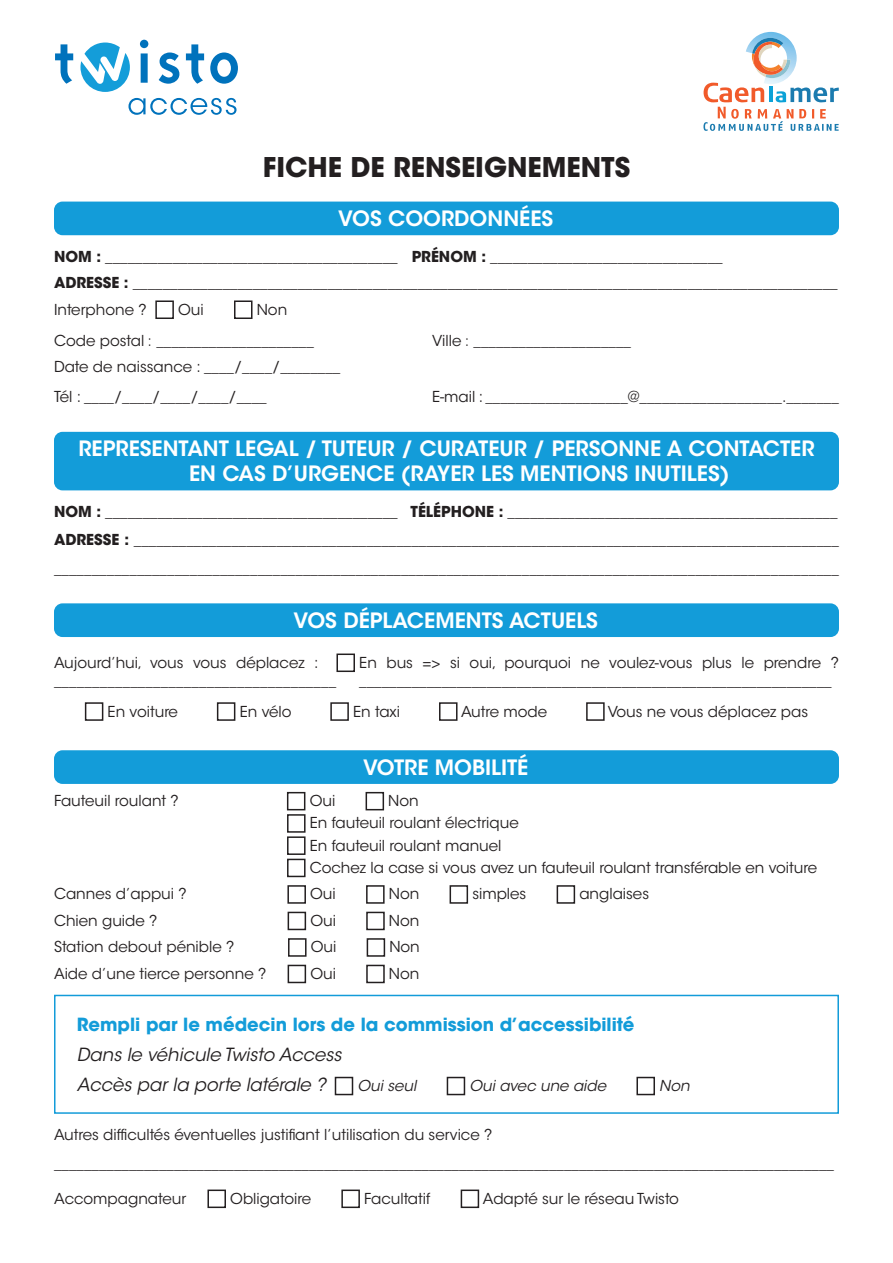
<style>
.page{position:relative;width:893px;height:1263px;background:#fff}
.page>*{position:absolute;margin:0;border:0;box-sizing:border-box;transform-origin:0 0}
.t1{font:700 27px "ITC Avant Garde Std";color:#231f20}
.t2{font:600 21px/25.2px "ITC Avant Garde Std";color:#fff}
.t3{font:700 18px "ITC Avant Garde Std";color:#139cd9}
.t4{font:italic 18px "ITC Avant Garde Std";color:#231f20}
.t5{font:15px/28.5px "ITC Avant Garde Std";color:#231f20}
.t6{font:700 15px "ITC Avant Garde Std";color:#231f20}
.t7{font:italic 15px "ITC Avant Garde Std";color:#231f20}
.s1{font-weight:400}
.s2{font-weight:400;font-stretch:condensed}
.s3{font-weight:700}
</style>
<div class="page">
<svg style="left:55px;top:40px;width:183px;height:75px"></svg>
<svg style="left:703px;top:32px;width:136px;height:99px"></svg>
<div style="left:54px;top:202px;width:785px;height:33px;background:#139cd9;border-radius:9px"></div>
<div style="left:155px;top:300px;width:19px;height:19px;border:2px solid #231f20"></div>
<div style="left:234px;top:300px;width:18px;height:19px;border:2px solid #231f20"></div>
<div style="left:54px;top:432px;width:785px;height:58px;background:#139cd9;border-radius:9px"></div>
<div style="left:54px;top:603px;width:785px;height:34px;background:#139cd9;border-radius:9px"></div>
<div style="left:336px;top:653px;width:19px;height:19px;border:2px solid #231f20"></div>
<div style="left:85px;top:702px;width:18px;height:19px;border:2px solid #231f20"></div>
<div style="left:217px;top:702px;width:18px;height:19px;border:2px solid #231f20"></div>
<div style="left:330px;top:702px;width:19px;height:19px;border:2px solid #231f20"></div>
<div style="left:439px;top:702px;width:18px;height:19px;border:2px solid #231f20"></div>
<div style="left:586px;top:702px;width:19px;height:19px;border:2px solid #231f20"></div>
<div style="left:54px;top:750px;width:785px;height:34px;background:#139cd9;border-radius:9px"></div>
<div style="left:287px;top:792px;width:18px;height:18px;border:2px solid #231f20"></div>
<div style="left:366px;top:792px;width:18px;height:18px;border:2px solid #231f20"></div>
<div style="left:287px;top:814px;width:19px;height:19px;border:2px solid #231f20"></div>
<div style="left:287px;top:836px;width:19px;height:19px;border:2px solid #231f20"></div>
<div style="left:287px;top:859px;width:19px;height:18px;border:2px solid #231f20"></div>
<div style="left:287px;top:885px;width:19px;height:19px;border:2px solid #231f20"></div>
<div style="left:366px;top:885px;width:19px;height:19px;border:2px solid #231f20"></div>
<div style="left:450px;top:885px;width:18px;height:19px;border:2px solid #231f20"></div>
<div style="left:557px;top:885px;width:18px;height:19px;border:2px solid #231f20"></div>
<div style="left:288px;top:912px;width:18px;height:18px;border:2px solid #231f20"></div>
<div style="left:366px;top:912px;width:19px;height:18px;border:2px solid #231f20"></div>
<div style="left:288px;top:938px;width:19px;height:19px;border:2px solid #231f20"></div>
<div style="left:367px;top:938px;width:18px;height:19px;border:2px solid #231f20"></div>
<div style="left:288px;top:965px;width:18px;height:18px;border:2px solid #231f20"></div>
<div style="left:366px;top:965px;width:19px;height:18px;border:2px solid #231f20"></div>
<div style="left:335px;top:1077px;width:18px;height:18px;border:2px solid #231f20"></div>
<div style="left:447px;top:1077px;width:18px;height:18px;border:2px solid #231f20"></div>
<div style="left:636px;top:1077px;width:19px;height:18px;border:2px solid #231f20"></div>
<div style="left:54px;top:995px;width:785px;height:119px;border:2px solid #139cd9"></div>
<div style="left:207px;top:1189px;width:19px;height:19px;border:2px solid #231f20"></div>
<div style="left:341px;top:1189px;width:19px;height:19px;border:2px solid #231f20"></div>
<div style="left:461px;top:1189px;width:18px;height:19px;border:2px solid #231f20"></div>
<p class="t1" style="left:263px;top:149px;width:369px">FICHE DE RENSEIGNEMENTS</p>
<p class="t2" style="left:338px;top:206px;width:217px">VOS COORDONNÉES</p>
<p class="t6" style="left:54px;top:246px;width:670px">NOM : _______________________________________ PRÉNOM : _______________________________</p>
<p class="t6" style="left:54px;top:273px;width:785px">ADRESSE : ______________________________________________________________________________________________</p>
<p class="t5" style="left:54px;top:295px;width:94px">Interphone ?</p>
<p class="t5" style="left:178px;top:295px;width:27px">Oui</p>
<p class="t5" style="left:257px;top:295px;width:32px">Non</p>
<p class="t6" style="left:54px;top:330px;width:261px"><span class="s1">Code postal</span> <span class="s2">:</span> _____________________</p>
<p class="t6" style="left:432px;top:330px;width:201px"><span class="s1">Ville</span> <span class="s2">:</span> _____________________</p>
<p class="t5" style="left:54px;top:353px;width:288px">Date de naissance : ____/____/________</p>
<p class="t5" style="left:54px;top:383px;width:214px">Tél : ____/____/____/____/____</p>
<p class="t5" style="left:432px;top:383px;width:408px">E-mail : ___________________@___________________._______</p>
<p class="t2" style="left:189px;top:436px;width:627px;text-indent:-111px">REPRESENTANT LEGAL / TUTEUR / CURATEUR / PERSONNE A CONTACTER<br>EN CAS D’URGENCE (RAYER LES MENTIONS INUTILES)</p>
<p class="t6" style="left:54px;top:502px;width:785px">NOM : _______________________________________ TÉLÉPHONE : ____________________________________________</p>
<p class="t5" style="left:54px;top:526px;width:786px"><span class="s3">ADRESSE : ______________________________________________________________________________________________ </span>________________________________________________________________________________________________________</p>
<p class="t2" style="left:294px;top:608px;width:306px">VOS DÉPLACEMENTS ACTUELS</p>
<p class="t5" style="left:54px;top:648px;width:266px">Aujourd’hui, vous vous déplacez :</p>
<p class="t5" style="left:359px;top:648px;width:481px">En bus =&gt; si oui, pourquoi ne voulez-vous plus le prendre ?</p>
<p class="t5" style="left:54px;top:666px;width:284px">_____________________________________</p>
<p class="t5" style="left:359px;top:666px;width:474px">_______________________________________________________________</p>
<p class="t5" style="left:108px;top:697px;width:72px">En voiture</p>
<p class="t5" style="left:240px;top:697px;width:53px">En vélo</p>
<p class="t5" style="left:353px;top:697px;width:49px">En taxi</p>
<p class="t5" style="left:461px;top:697px;width:88px">Autre mode</p>
<p class="t5" style="left:608px;top:697px;width:202px">Vous ne vous déplacez pas</p>
<p class="t2" style="left:363px;top:754px;width:167px">VOTRE MOBILITÉ</p>
<p class="t5" style="left:54px;top:787px;width:126px">Fauteuil roulant ?</p>
<p class="t5" style="left:310px;top:787px;width:27px">Oui</p>
<p class="t5" style="left:388px;top:787px;width:32px">Non</p>
<p class="t5" style="left:310px;top:809px;width:210px">En fauteuil roulant électrique</p>
<p class="t5" style="left:310px;top:831px;width:193px">En fauteuil roulant manuel</p>
<p class="t5" style="left:310px;top:853px;width:509px">Cochez la case si vous avez un fauteuil roulant transférable en voiture</p>
<p class="t5" style="left:54px;top:880px;width:134px">Cannes d’appui ?</p>
<p class="t5" style="left:310px;top:880px;width:27px">Oui</p>
<p class="t5" style="left:389px;top:880px;width:32px">Non</p>
<p class="t5" style="left:472px;top:880px;width:56px">simples</p>
<p class="t5" style="left:579px;top:880px;width:71px">anglaises</p>
<p class="t5" style="left:54px;top:906px;width:105px">Chien guide ?</p>
<p class="t5" style="left:310px;top:906px;width:27px">Oui</p>
<p class="t5" style="left:389px;top:906px;width:32px">Non</p>
<p class="t5" style="left:54px;top:933px;width:182px">Station debout pénible ?</p>
<p class="t5" style="left:311px;top:933px;width:27px">Oui</p>
<p class="t5" style="left:389px;top:933px;width:32px">Non</p>
<p class="t5" style="left:54px;top:959px;width:214px">Aide d’une tierce personne ?</p>
<p class="t5" style="left:310px;top:959px;width:27px">Oui</p>
<p class="t5" style="left:389px;top:959px;width:32px">Non</p>
<p class="t3" style="left:77px;top:1012px;width:559px">Rempli par le médecin lors de la commission d’accessibilité</p>
<p class="t4" style="left:77px;top:1043px;width:266px">Dans le véhicule Twisto Access</p>
<p class="t4" style="left:77px;top:1073px;width:251px">Accès par la porte latérale ?</p>
<p class="t7" style="left:357px;top:1076px;width:60px">Oui seul</p>
<p class="t7" style="left:469px;top:1076px;width:138px">Oui avec une aide</p>
<p class="t7" style="left:659px;top:1076px;width:32px">Non</p>
<p class="t5" style="left:54px;top:1121px;width:440px">Autres difficultés éventuelles justifiant l’utilisation du service ?</p>
<p class="t5" style="left:54px;top:1149px;width:781px">________________________________________________________________________________________________________</p>
<p class="t5" style="left:54px;top:1184px;width:134px">Accompagnateur</p>
<p class="t5" style="left:230px;top:1184px;width:82px">Obligatoire</p>
<p class="t5" style="left:364px;top:1184px;width:68px">Facultatif</p>
<p class="t5" style="left:483px;top:1184px;width:198px">Adapté sur le réseau Twisto</p>
</div>
